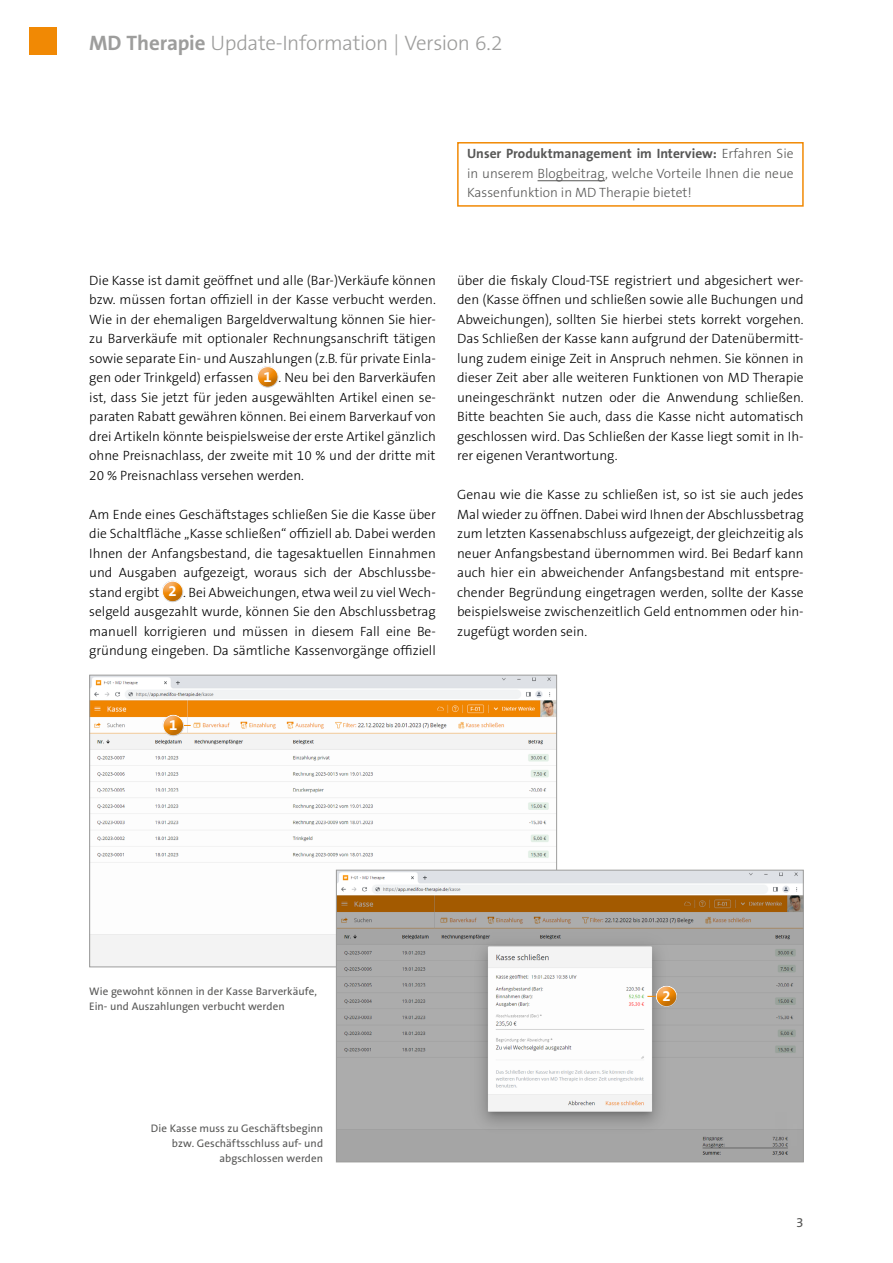
<style>
.page{position:relative;width:893px;height:1263px;background:#fff}
.page>*{position:absolute;margin:0;border:0;box-sizing:border-box;transform-origin:0 0}
.t1{font:300 21px "The Sans B3";letter-spacing:-.015em;color:#9d9d9c}
.t2{font:700 15px "The Sans B7";color:#fff}
.t3{font:300 13.5px/19.5px "The Sans B3";color:#000;text-align:justify}
.t4{font:300 13.5px/19.5px "The Sans B3";color:#575756}
.t5{font:700 13.5px "The Sans B7";color:#575756}
.t6{font:13.5px "The Sans B5 Plain";color:#575756}
.t7{font:10.95px/15px "The Sans B5 Plain";letter-spacing:.005em;color:#575756}
.s1{font-family:"The Sans B7";font-weight:700}
.s2{font-family:"The Sans B3";font-weight:300}
.s3{font-family:"The Sans B7";font-weight:700;font-size:15px;color:#fff}
</style>
<div class="page">
<div style="left:29px;top:27px;width:27px;height:28px;background:#f18904"></div>
<div style="left:250px;top:365px;width:39px;height:25px;background:#000;opacity:.2"></div>
<div style="left:155px;top:579px;width:39px;height:25px;background:#000;opacity:.2"></div>
<img style="left:91px;top:677px;width:464px;height:288px">
<img style="left:338px;top:872px;width:464px;height:288px">
<div style="left:336px;top:870px;width:468px;height:292px;border:1px solid #9d9d9c"></div>
<div style="left:152px;top:706px;width:39px;height:32px;background:#7682a5;opacity:.75"></div>
<div style="left:156px;top:713px;width:39px;height:25px;background:#000;opacity:.2"></div>
<div style="left:645px;top:976px;width:39px;height:33px;background:#7682a5;opacity:.75"></div>
<div style="left:649px;top:984px;width:39px;height:25px;background:#000;opacity:.2"></div>
<hr style="left:538px;top:180px;width:67px;height:1px;background:#575756">
<div style="left:457px;top:142px;width:347px;height:65px;border:2px solid #f18904"></div>
<h1 class="t1" style="left:89px;top:32px;width:415px"><span class="s1">MD Therapie</span> Update-Information | Version 6.2</h1>
<p class="t5" style="left:467px;top:146px;width:328px">Unser Produktmanagement im Interview: <span class="s2">Erfahren Sie</span></p>
<p class="t4" style="left:467px;top:164px;width:328px">in unserem Blogbeitrag, welche Vorteile Ihnen die neue<br>Kassenfunktion in MD Therapie bietet!</p>
<p class="t3" style="left:89px;top:271px;width:348px">Die Kasse ist damit geöffnet und alle (Bar-)Verkäufe können bzw. müssen fortan offiziell in der Kasse verbucht werden.<br>Wie in der ehemaligen Bargeldverwaltung können Sie hier&shy;zu Barverkäufe mit optionaler Rechnungsanschrift tätigen sowie separate Ein- und Auszahlungen (z.B. für private Einla&shy;gen oder Trinkgeld) erfassen <span class="s3">1</span> . Neu bei den Barverkäufen ist, dass Sie jetzt für jeden ausgewählten Artikel einen se&shy;paraten Rabatt gewähren können. Bei einem Barverkauf von drei Artikeln könnte beispielsweise der erste Artikel gänzlich ohne Preisnachlass, der zweite mit 10 % und der dritte mit 20 % Preisnachlass versehen werden.</p>
<p class="t3" style="left:89px;top:505px;width:348px">Am Ende eines Geschäftstages schließen Sie die Kasse über die Schaltfläche „Kasse schließen“ offiziell ab. Dabei werden Ihnen der Anfangsbestand, die tagesaktuellen Einnahmen und Ausgaben aufgezeigt, woraus sich der Abschlussbe&shy;stand ergibt <span class="s3">2</span> . Bei Abweichungen, etwa weil zu viel Wech&shy;selgeld ausgezahlt wurde, können Sie den Abschlussbetrag manuell korrigieren und müssen in diesem Fall eine Be&shy;gründung eingeben. Da sämtliche Kassenvorgänge offiziell</p>
<p class="t3" style="left:457px;top:271px;width:348px">über die fiskaly Cloud-TSE registriert und abgesichert wer&shy;den (Kasse öffnen und schließen sowie alle Buchungen und Abweichungen), sollten Sie hierbei stets korrekt vorgehen.<br>Das Schließen der Kasse kann aufgrund der Datenübermitt&shy;lung zudem einige Zeit in Anspruch nehmen. Sie können in dieser Zeit aber alle weiteren Funktionen von MD Therapie uneingeschränkt nutzen oder die Anwendung schließen.<br>Bitte beachten Sie auch, dass die Kasse nicht automatisch geschlossen wird. Das Schließen der Kasse liegt somit in Ih&shy;rer eigenen Verantwortung.</p>
<p class="t3" style="left:457px;top:486px;width:348px">Genau wie die Kasse zu schließen ist, so ist sie auch jedes Mal wieder zu öffnen. Dabei wird Ihnen der Abschlussbetrag zum letzten Kassenabschluss aufgezeigt, der gleichzeitig als neuer Anfangsbestand übernommen wird. Bei Bedarf kann auch hier ein abweichender Anfangsbestand mit entspre&shy;chender Begründung eingetragen werden, sollte der Kasse beispielsweise zwischenzeitlich Geld entnommen oder hin&shy;zugefügt worden sein.</p>
<p class="t2" style="left:169px;top:717px;width:10px">1</p>
<p class="t7" style="left:89px;top:985px;width:229px">Wie gewohnt können in der Kasse Barverkäufe,<br>Ein- und Auszahlungen verbucht werden</p>
<p class="t7" style="left:151px;top:1121px;width:174px;text-align:right">Die Kasse muss zu Geschäftsbeginn bzw. Geschäftsschluss auf- und abgschlossen werden</p>
<p class="t2" style="left:662px;top:988px;width:10px">2</p>
<p class="t6" style="left:796px;top:1215px;width:9px">3</p>
</div>
